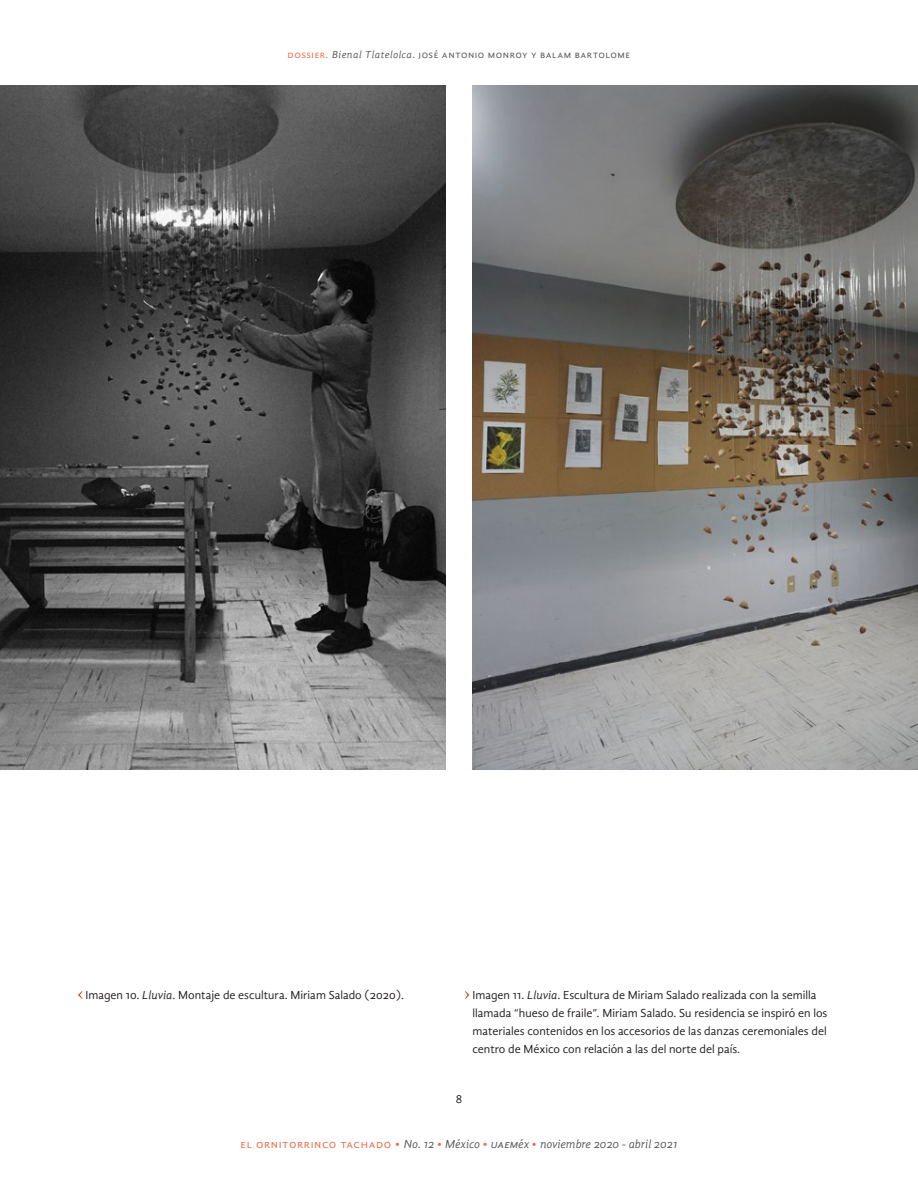
<style>
.page{position:relative;width:918px;height:1188px;background:#fff}
.page>*{position:absolute;margin:0;border:0;box-sizing:border-box;transform-origin:0 0}
.Referencia_imagen{font:12px/18px "Gandhi Sans";color:#231f20}
.t1{font:italic 12px "Gandhi Sans";letter-spacing:-.005em;color:#57585a}
.t2{font:10.5px "Gandhi Sans";letter-spacing:.05em;color:#57585a}
.s1{color:#e86e49}
.s2{font-style:italic}
.s3{font-style:normal;color:#e86e49}
</style>
<div class="page">
<img style="left:0;top:86px;width:446px;height:684px">
<img style="left:472px;top:86px;width:446px;height:684px">
<svg style="left:465px;top:991px;width:5px;height:8px"></svg>
<svg style="left:78px;top:991px;width:4px;height:8px"></svg>
<p class="t2" style="left:288px;top:48px;width:344px"><span class="s1">Dossier.</span> <span class="s2">Bienal Tlatelolca</span>. José Antonio Monroy y Balam Bartolom e</p>
<p class="Referencia_imagen" style="left:86px;top:986px;width:320px">Imagen 10. <span class="s2">Lluvia</span>. Montaje de escultura. Miriam Salado (2020).</p>
<p class="Referencia_imagen" style="left:472px;top:986px;width:356px">Imagen 11. <span class="s2">Lluvia</span>. Escultura de Miriam Salado realizada con la semilla llamada “hueso de fraile”. Miriam Salado. Su residencia se inspiró en los materiales contenidos en los accesorios de las danzas ceremoniales del centro de México con relación a las del norte del país.</p>
<p class="Referencia_imagen" style="left:456px;top:1090px;width:8px">8</p>
<p class="t1" style="left:241px;top:1137px;width:438px"><span class="s3">el ornitorrinco tachado •</span> No. 12 <span class="s3">•</span> México <span class="s3">•</span> uaeméx <span class="s3">•</span> noviembre 2020 - abril 2021</p>
</div>
